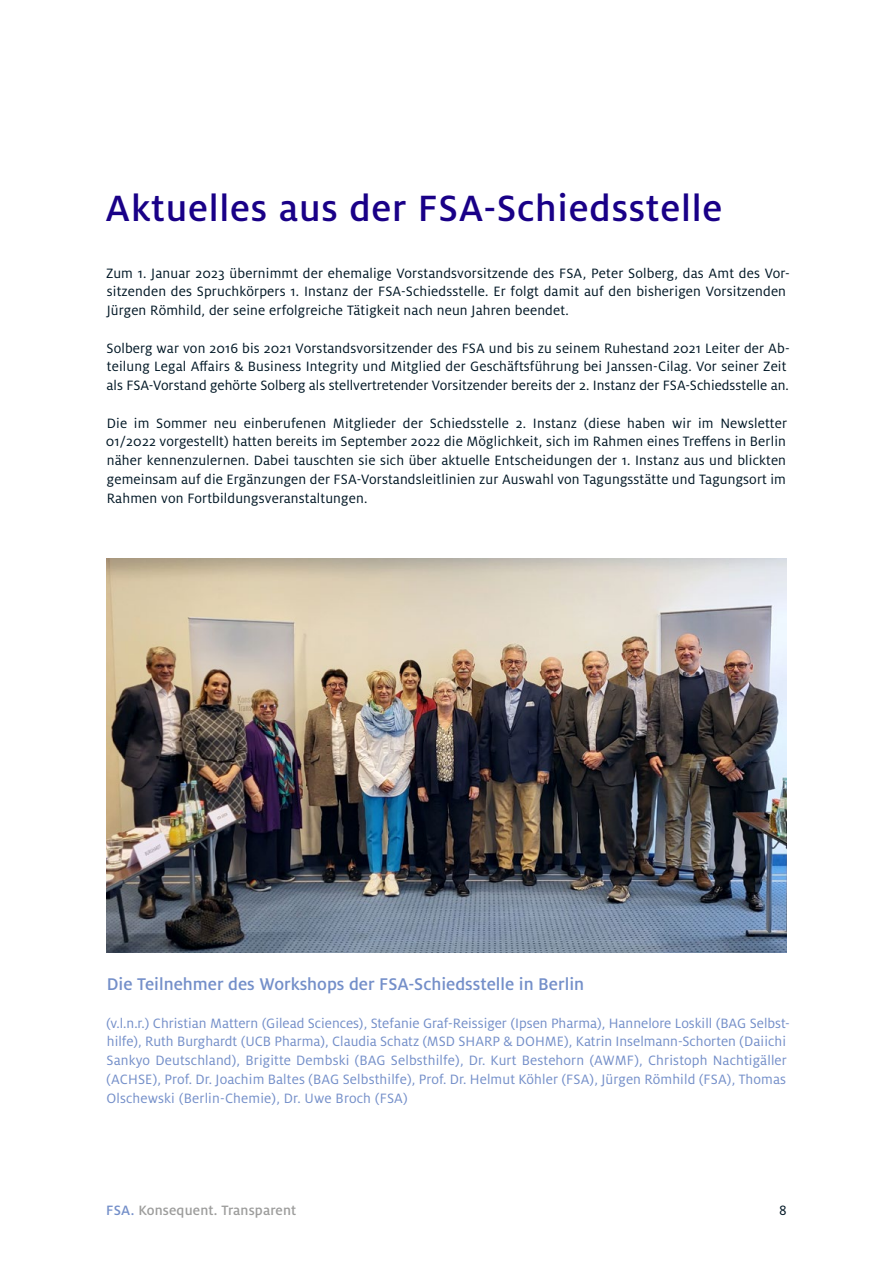
<style>
.page{position:relative;width:893px;height:1263px;background:#fff}
.page>*{position:absolute;margin:0;border:0;box-sizing:border-box;transform-origin:0 0}
.t1{font:500 40.5px "Milo Pro";letter-spacing:.02em;color:#190087}
.t2{font:500 18.75px "Milo Pro";color:#748fc9}
.t3{font:15px/18.8px "Milo Pro";letter-spacing:.01em;color:#001725}
.t4{font:15px/18.8px "Milo Pro";letter-spacing:.01em;color:#748fc9}
.t5{font:500 15px "Milo Pro";letter-spacing:.01em;color:#9d9d9c}
.s1{color:#748fc9}
</style>
<div class="page">
<img style="left:106px;top:559px;width:681px;height:394px">
<h1 class="t1" style="left:106px;top:186px;width:618px">Aktuelles aus der FSA-Schiedsstelle</h1>
<p class="t3" style="left:106px;top:264px;width:685px">Zum 1. Januar 2023 übernimmt der ehemalige Vorstandsvorsitzende des FSA, Peter Solberg, das Amt des Vor&shy;sitzenden des Spruchkörpers 1. Instanz der FSA-Schiedsstelle. Er folgt damit auf den bisherigen Vorsitzenden<br>Jürgen Römhild, der seine erfolgreiche Tätigkeit nach neun Jahren beendet.</p>
<p class="t3" style="left:106px;top:339px;width:685px">Solberg war von 2016 bis 2021 Vorstandsvorsitzender des FSA und bis zu seinem Ruhestand 2021 Leiter der Ab&shy;teilung Legal Affairs &amp; Business Integrity und Mitglied der Geschäftsführung bei Janssen-Cilag. Vor seiner Zeit als FSA-Vorstand gehörte Solberg als stellvertretender Vorsitzender bereits der 2. Instanz der FSA-Schiedsstelle an.</p>
<p class="t3" style="left:106px;top:414px;width:683px;text-align:justify">Die im Sommer neu einberufenen Mitglieder der Schiedsstelle 2. Instanz (diese haben wir im Newsletter 01/2022 vorgestellt) hatten bereits im September 2022 die Möglichkeit, sich im Rahmen eines Treffens in Berlin näher kennenzulernen. Dabei tauschten sie sich über aktuelle Entscheidungen der 1. Instanz aus und blickten gemeinsam auf die Ergänzungen der FSA-Vorstandsleitlinien zur Auswahl von Tagungsstätte und Tagungsort im Rahmen von Fortbildungsveranstaltungen.</p>
<p class="t2" style="left:107px;top:974px;width:479px">Die Teilnehmer des Workshops der FSA-Schiedsstelle in Berlin</p>
<p class="t4" style="left:106px;top:1014px;width:685px">(v.l.n.r.) Christian Mattern (Gilead Sciences), Stefanie Graf-Reissiger (Ipsen Pharma), Hannelore Loskill (BAG Selbst&shy;hilfe), Ruth Burghardt (UCB Pharma), Claudia Schatz (MSD SHARP &amp; DOHME), Katrin Inselmann-Schorten (Daiichi Sankyo Deutschland), Brigitte Dembski (BAG Selbsthilfe), Dr. Kurt Bestehorn (AWMF), Christoph Nachtigäller (ACHSE), Prof. Dr. Joachim Baltes (BAG Selbsthilfe), Prof. Dr. Helmut Köhler (FSA), Jürgen Römhild (FSA), Thomas Olschewski (Berlin-Chemie), Dr. Uwe Broch (FSA)</p>
<p class="t5" style="left:106px;top:1202px;width:192px"><span class="s1">FSA.</span> Konsequent. Transparent</p>
<p class="t3" style="left:779px;top:1201px;width:9px">8</p>
</div>
